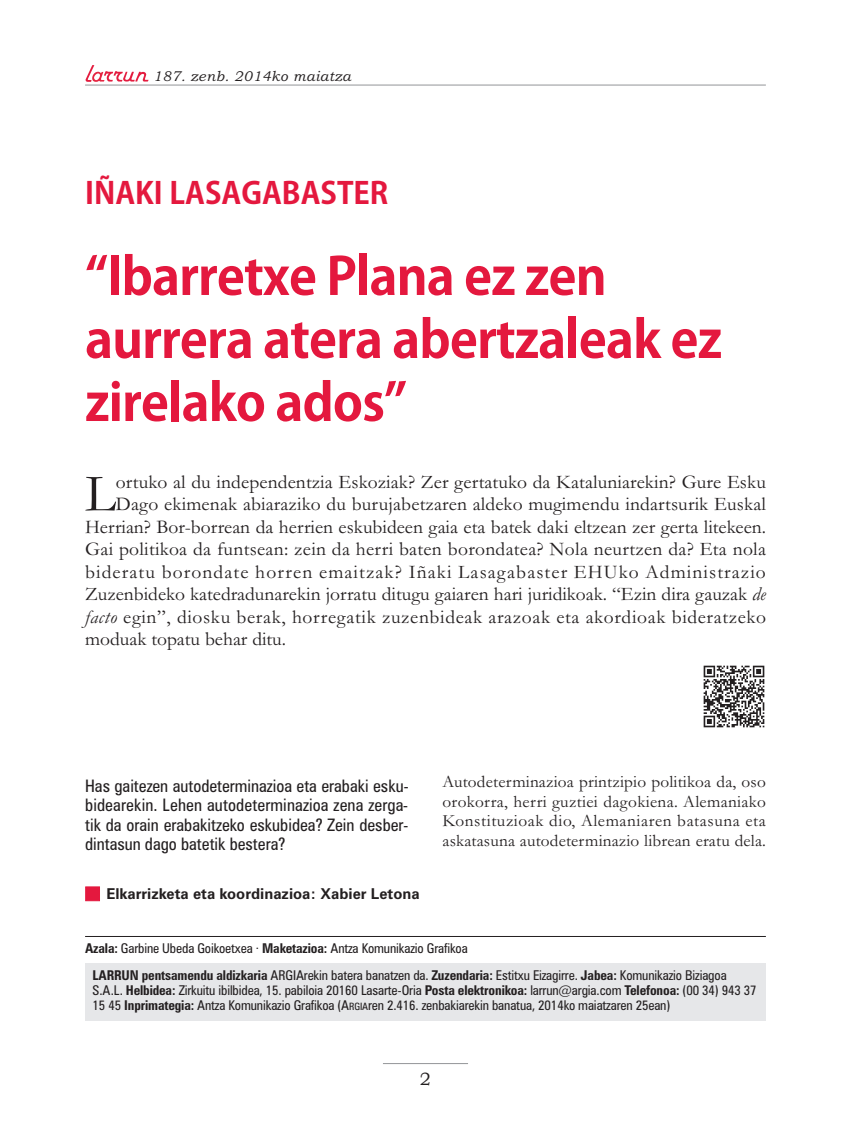
<style>
.page{position:relative;width:851px;height:1127px;background:#fff}
.page>*{position:absolute;margin:0;border:0;box-sizing:border-box;transform-origin:0 0}
.t1{font:53.85px "Garamond";color:#231f20}
.t2{font:700 51px/63px "Koz Go Pro";letter-spacing:-.015em;color:#e4183e}
.t3{font:700 30px "Koz Go Pro";color:#e4183e}
.t4{font:19.5px "Garamond";letter-spacing:.01em;color:#231f20}
.t5{font:19.5px "Garamond";letter-spacing:.035em;color:#231f20}
.t6{font:19.5px "Garamond";letter-spacing:.06em;color:#231f20}
.t7{font:18px "Bookman Old Style";color:#231f20}
.t8{font:17.25px/19.5px "Garamond";letter-spacing:.01em;color:#231f20;text-align:justify}
.t9{font:condensed 17.25px/19.5px "Zurich BT";color:#231f20;text-align:justify}
.t10{font:700 15px "Zurich BT";color:#231f20}
.t11{font:italic 14.25px "Bookman Old Style";letter-spacing:.03em;color:#231f20}
.t12{font:condensed 13.5px/15px "Zurich BT";letter-spacing:-.01em;color:#231f20}
.s1{font-style:italic}
.s2{color:#e4183e}
.s3{font-weight:700}
.s4{font-size:10.2px}
</style>
<div class="page">
<img style="left:85px;top:65px;width:64px;height:17px">
<hr style="left:383px;top:1063px;width:85px;height:1px;background:#939598">
<hr style="left:85px;top:85px;width:680px;height:1px;background:#939598">
<div style="left:85px;top:963px;width:680px;height:57px;background:#e6e7e9"></div>
<hr style="left:85px;top:936px;width:680px;height:1px;background:#231f20">
<img style="left:703px;top:665px;width:62px;height:63px">
<p class="t11" style="left:153px;top:68px;width:199px">187. zenb. 2014ko maiatza</p>
<h3 class="t3" style="left:85px;top:177px;width:305px">IÑAKI LASAGABASTER</h3>
<h2 class="t2" style="left:85px;top:244px;width:638px">“Ibarretxe Plana ez zen aurrera atera abertzaleak ez zirelako ados”</h2>
<h1 class="t1" style="left:85px;top:475px;width:32px">L</h1>
<p class="t4" style="left:116px;top:475px;width:651px">ortuko al du independentzia Eskoziak? Zer gertatuko da Kataluniarekin? Gure Esku</p>
<p class="t4" style="left:116px;top:497px;width:651px">Dago ekimenak abiaraziko du burujabetzaren aldeko mugimendu indartsurik Euskal</p>
<p class="t4" style="left:85px;top:520px;width:682px">Herrian? Bor-borrean da herrien eskubideen gaia eta batek daki eltzean zer gerta litekeen.</p>
<p class="t4" style="left:85px;top:542px;width:682px">Gai politikoa da funtsean: zein da herri baten borondatea? Nola neurtzen da? Eta nola</p>
<p class="t6" style="left:85px;top:565px;width:682px">bideratu borondate horren emaitzak? Iñaki Lasagabaster EHUko Administrazio</p>
<p class="t4" style="left:85px;top:587px;width:682px">Zuzenbideko katedradunarekin jorratu ditugu gaiaren hari juridikoak. “Ezin dira gauzak <span class="s1">de</span></p>
<p class="t5" style="left:85px;top:610px;width:682px"><span class="s1">facto</span> egin”, diosku berak, horregatik zuzenbideak arazoak eta akordioak bideratzeko</p>
<p class="t4" style="left:85px;top:632px;width:202px">moduak topatu behar ditu.</p>
<p class="t9" style="left:85px;top:777px;width:325px">Has gaitezen autodeterminazioa eta erabaki esku&shy;bidearekin. Lehen autodeterminazioa zena zerga&shy;tik da orain erabakitzeko eskubidea? Zein desber&shy;dintasun dago batetik bestera?</p>
<p class="t8" style="left:442px;top:774px;width:325px">Autodeterminazioa printzipio politikoa da, oso orokorra, herri guztiei dagokiena. Alemaniako Konstituzioak dio, Alemaniaren batasuna eta askatasuna autodeterminazio librean eratu dela.</p>
<p class="t10" style="left:85px;top:888px;width:336px"><span class="s2">■</span> Elkarrizketa eta koordinazioa: Xabier Letona</p>
<p class="t12" style="left:85px;top:941px;width:384px"><span class="s3">Azala:</span> Garbine Ubeda Goikoetxea · <span class="s3">Maketazioa:</span> Antza Komunikazio Grafikoa</p>
<p class="t12" style="left:93px;top:969px;width:665px"><span class="s3">LARRUN pentsamendu aldizkaria</span> ARGIArekin batera banatzen da. <span class="s3">Zuzendaria:</span> Estitxu Eizagirre. <span class="s3">Jabea:</span> Komunikazio Biziagoa<br>S.A.L. <span class="s3">Helbidea:</span> Zirkuitu ibilbidea, 15. pabiloia 20160 Lasarte-Oria <span class="s3">Posta elektronikoa:</span> larrun@argia.com <span class="s3">Telefonoa:</span> (00 34) 943 37<br>15 45 <span class="s3">Inprimategia:</span> Antza Komunikazio Grafikoa (A<span class="s4">RGIA</span>ren 2.416. zenbakiarekin banatua, 2014ko maiatzaren 25ean)</p>
<p class="t7" style="left:420px;top:1068px;width:13px">2</p>
</div>
